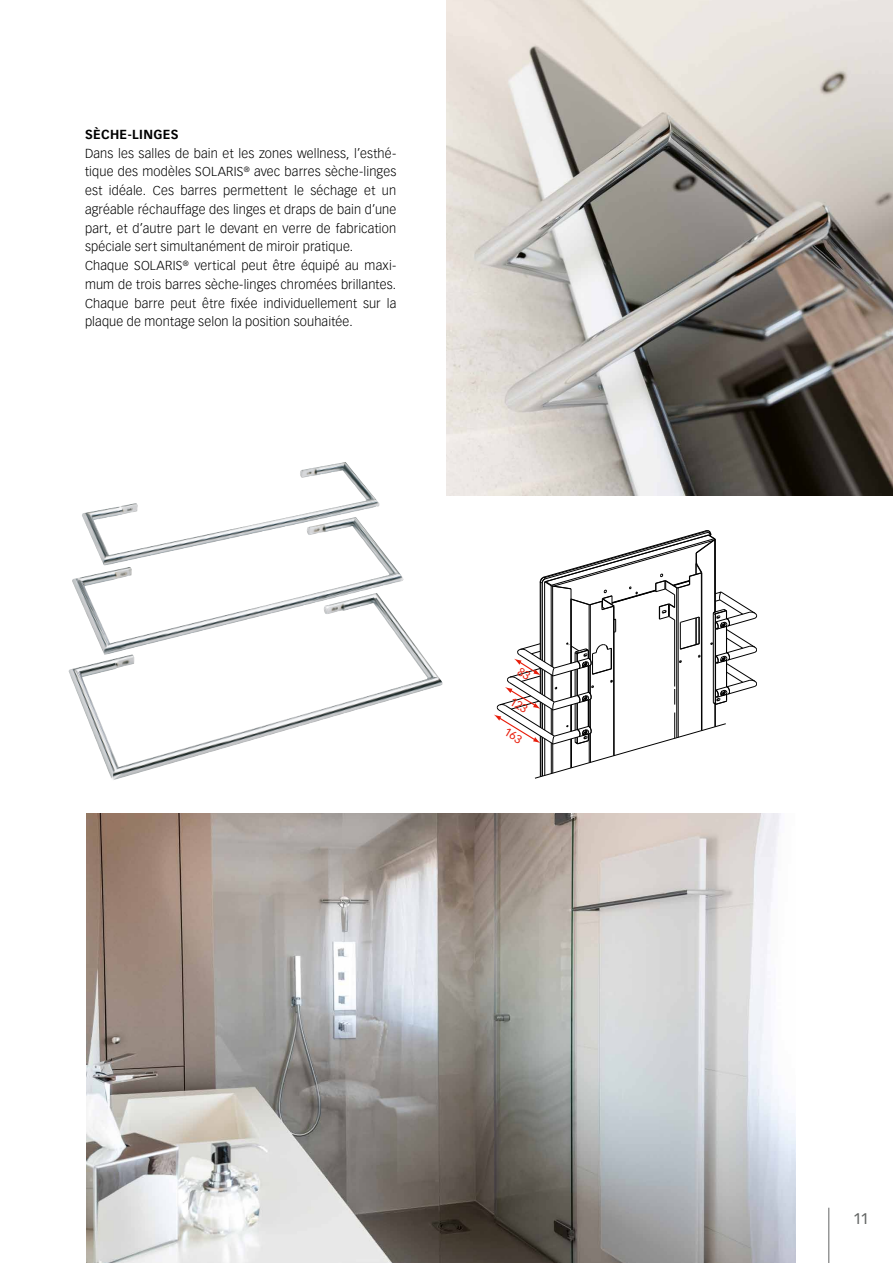
<style>
.page{position:relative;width:893px;height:1263px;background:#fff}
.page>*{position:absolute;margin:0;border:0;box-sizing:border-box;transform-origin:0 0}
.t1{font:15px "Vectora LT Pro";color:#626463}
.t2{font:300 12.75px/18.8px "Vectora LT Pro";letter-spacing:.015em;color:#000}
.t3{font:700 12.75px "Vectora LT Pro";letter-spacing:.03em;color:#000}
</style>
<div class="page">
<img style="left:69px;top:462px;width:374px;height:318px">
<img style="left:86px;top:814px;width:709px;height:449px">
<img style="left:446px;top:0;width:447px;height:495px">
<hr style="left:828px;top:1208px;width:1px;height:55px;background:#626463">
<svg style="left:494px;top:530px;width:263px;height:249px"></svg>
<p class="t3" style="left:85px;top:126px;width:95px">SÈCHE-LINGES</p>
<p class="t2" style="left:85px;top:144px;width:313px">Dans les salles de bain et les zones wellness, l’esthé&shy;tique des modèles SOLARIS<sup>®</sup> avec barres sèche-linges est idéale. Ces barres permettent le séchage et un agréable réchauffage des linges et draps de bain d’une part, et d’autre part le devant en verre de fabrication spéciale sert simultanément de miroir pratique.<br>Chaque SOLARIS<sup>®</sup> vertical peut être équipé au maxi&shy;mum de trois barres sèche-linges chromées brillantes.<br>Chaque barre peut être fixée individuellement sur la plaque de montage selon la position souhaitée.</p>
<p class="t1" style="left:853px;top:1210px;width:17px">11</p>
</div>
